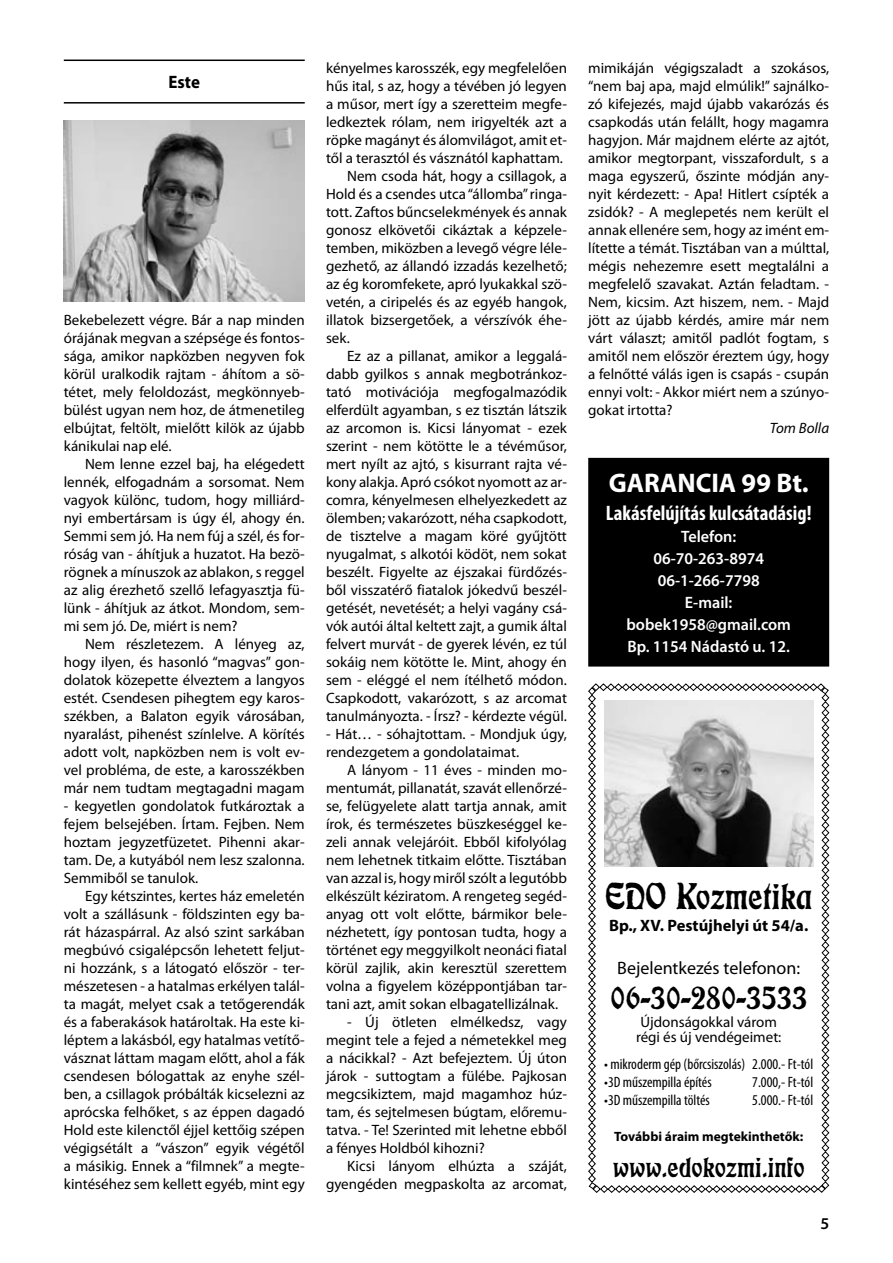
<style>
.page{position:relative;width:893px;height:1263px;background:#fff}
.page>*{position:absolute;margin:0;border:0;box-sizing:border-box;transform-origin:0 0}
.t1{font:39px "Eckmann Ant DCE";color:#000}
.t2{font:36px "Eckmann Ant DCE";color:#000}
.t3{font:30px "Eckmann Ant DCE";color:#000}
.t4{font:700 27px "Myriad Pro";color:#fff}
.t5{font:700 condensed 21px "Myriad Pro";color:#fff}
.t6{font:18px "Myriad Pro";color:#000}
.t7{font:700 18px "Myriad Pro";color:#000;scale:.94 1}
.t8{font:600 16.5px/22px "Myriad Pro";color:#fff;text-align:center}
.t9{font:700 16.5px "Myriad Pro";color:#000}
.t10{font:600 16.5px "Myriad Pro";color:#000}
.t11{font:15px/18px "Myriad Pro";color:#000;text-align:justify}
.t12{font:condensed 15px "Myriad Pro";color:#000}
.t13{font:italic 15px "Myriad Pro";color:#000}
.t14{font:700 13.5px "Myriad Pro";color:#000}
</style>
<div class="page">
<svg style="left:588px;top:683px;width:242px;height:510px"></svg>
<img style="left:604px;top:700px;width:209px;height:166px">
<hr style="left:64px;top:60px;width:241px;height:1px;background:#000">
<hr style="left:64px;top:102px;width:241px;height:2px;background:#000">
<img style="left:64px;top:121px;width:241px;height:181px">
<div style="left:589px;top:459px;width:239px;height:207px;background:#000"></div>
<div style="left:588px;top:458px;width:241px;height:208px;border:2px solid #000"></div>
<p class="t7" style="left:168px;top:72px;width:35px">Este</p>
<p class="t11" style="left:64px;top:312px;width:242px">Bekebelezett végre. Bár a nap minden órájának megvan a szépsége és fontos&shy;sága, amikor napközben negyven fok körül uralkodik rajtam - áhítom a sö&shy;tétet, mely feloldozást, megkönnyeb&shy;bülést ugyan nem hoz, de átmenetileg elbújtat, feltölt, mielőtt kilök az újabb kánikulai nap elé.</p>
<p class="t11" style="left:64px;top:456px;width:242px;text-indent:21px">Nem lenne ezzel baj, ha elégedett lennék, elfogadnám a sorsomat. Nem vagyok különc, tudom, hogy milliárd&shy;nyi embertársam is úgy él, ahogy én.<br>Semmi sem jó. Ha nem fúj a szél, és for&shy;róság van - áhítjuk a huzatot. Ha bezö&shy;rögnek a mínuszok az ablakon, s reggel az alig érezhető szellő lefagyasztja fü&shy;lünk - áhítjuk az átkot. Mondom, sem&shy;mi sem jó. De, miért is nem?</p>
<p class="t11" style="left:64px;top:636px;width:242px;text-indent:21px">Nem részletezem. A lényeg az, hogy ilyen, és hasonló “magvas” gon&shy;dolatok közepette élveztem a langyos estét. Csendesen pihegtem egy karos&shy;székben, a Balaton egyik városában, nyaralást, pihenést színlelve. A körítés adott volt, napközben nem is volt ev&shy;vel probléma, de este, a karosszékben már nem tudtam megtagadni magam</p>
<p class="t11" style="left:64px;top:798px;width:242px">- kegyetlen gondolatok futkároztak a fejem belsejében. Írtam. Fejben. Nem hoztam jegyzetfüzetet. Pihenni akar&shy;tam. De, a kutyából nem lesz szalonna.<br>Semmiből se tanulok.</p>
<p class="t11" style="left:64px;top:888px;width:242px;text-indent:21px">Egy kétszintes, kertes ház emeletén volt a szállásunk - földszinten egy ba&shy;rát házaspárral. Az alsó szint sarkában megbúvó csigalépcsőn lehetett feljut&shy;ni hozzánk, s a látogató először - ter&shy;mészetesen - a hatalmas erkélyen talál&shy;ta magát, melyet csak a tetőgerendák és a faberakások határoltak. Ha este ki&shy;léptem a lakásból, egy hatalmas vetítő&shy;vásznat láttam magam előtt, ahol a fák csendesen bólogattak az enyhe szél&shy;ben, a csillagok próbálták kicselezni az aprócska felhőket, s az éppen dagadó Hold este kilenctől éjjel kettőig szépen végigsétált a “vászon” egyik végétől a másikig. Ennek a “filmnek” a megte&shy;kintéséhez sem kellett egyéb, mint egy</p>
<p class="t11" style="left:326px;top:60px;width:242px">kényelmes karosszék, egy megfelelően</p>
<p class="t11" style="left:326px;top:78px;width:242px">hűs ital, s az, hogy a tévében jó legyen</p>
<p class="t11" style="left:326px;top:96px;width:242px">a műsor, mert így a szeretteim megfe-</p>
<p class="t11" style="left:326px;top:114px;width:242px">ledkeztek rólam, nem irigyelték azt a</p>
<p class="t11" style="left:326px;top:132px;width:242px">röpke magányt és álomvilágot, amit et-</p>
<p class="t11" style="left:326px;top:150px;width:238px">től a terasztól és vásznától kaphattam.</p>
<p class="t11" style="left:347px;top:168px;width:221px">Nem csoda hát, hogy a csillagok, a</p>
<p class="t11" style="left:326px;top:186px;width:242px">Hold és a csendes utca “állomba” ringa-</p>
<p class="t11" style="left:326px;top:204px;width:242px">tott. Zaftos bűncselekmények és annak</p>
<p class="t11" style="left:326px;top:222px;width:242px">gonosz elkövetői cikáztak a képzele-</p>
<p class="t11" style="left:326px;top:240px;width:242px">temben, miközben a levegő végre léle-</p>
<p class="t11" style="left:326px;top:258px;width:242px">gezhető, az állandó izzadás kezelhető;</p>
<p class="t11" style="left:326px;top:276px;width:242px">az ég koromfekete, apró lyukakkal szö-</p>
<p class="t11" style="left:326px;top:294px;width:242px">vetén, a ciripelés és az egyéb hangok,</p>
<p class="t11" style="left:326px;top:312px;width:242px">illatok bizsergetőek, a vérszívók éhe-</p>
<p class="t11" style="left:326px;top:330px;width:25px">sek.</p>
<p class="t11" style="left:347px;top:348px;width:221px">Ez az a pillanat, amikor a leggalá-</p>
<p class="t11" style="left:326px;top:366px;width:242px">dabb gyilkos s annak megbotránkoz-</p>
<p class="t11" style="left:326px;top:384px;width:242px">tató motivációja megfogalmazódik</p>
<p class="t11" style="left:326px;top:402px;width:242px">elferdült agyamban, s ez tisztán látszik</p>
<p class="t11" style="left:326px;top:420px;width:242px">az arcomon is. Kicsi lányomat - ezek</p>
<p class="t11" style="left:326px;top:438px;width:242px">szerint - nem kötötte le a tévéműsor,</p>
<p class="t11" style="left:326px;top:456px;width:242px">mert nyílt az ajtó, s kisurrant rajta vé-</p>
<p class="t11" style="left:326px;top:474px;width:242px">kony alakja. Apró csókot nyomott az ar-</p>
<p class="t11" style="left:326px;top:492px;width:242px">comra, kényelmesen elhelyezkedett az</p>
<p class="t11" style="left:326px;top:510px;width:242px">ölemben; vakarózott, néha csapkodott,</p>
<p class="t11" style="left:326px;top:528px;width:242px">de tisztelve a magam köré gyűjtött</p>
<p class="t11" style="left:326px;top:546px;width:242px">nyugalmat, s alkotói ködöt, nem sokat</p>
<p class="t11" style="left:326px;top:564px;width:242px">beszélt. Figyelte az éjszakai fürdőzés-</p>
<p class="t11" style="left:326px;top:582px;width:242px">ből visszatérő fiatalok jókedvű beszél-</p>
<p class="t11" style="left:326px;top:600px;width:242px">getését, nevetését; a helyi vagány csá-</p>
<p class="t11" style="left:326px;top:618px;width:242px">vók autói által keltett zajt, a gumik által</p>
<p class="t11" style="left:326px;top:636px;width:242px">felvert murvát - de gyerek lévén, ez túl</p>
<p class="t11" style="left:326px;top:654px;width:242px">sokáig nem kötötte le. Mint, ahogy én</p>
<p class="t11" style="left:326px;top:672px;width:242px">sem - eléggé el nem ítélhető módon.</p>
<p class="t11" style="left:326px;top:690px;width:242px">Csapkodott, vakarózott, s az arcomat</p>
<p class="t11" style="left:326px;top:708px;width:242px">tanulmányozta. - Írsz? - kérdezte végül.</p>
<p class="t11" style="left:326px;top:726px;width:242px">- Hát… - sóhajtottam. - Mondjuk úgy, rendezgetem a gondolataimat.</p>
<p class="t11" style="left:326px;top:762px;width:242px;text-indent:21px">A lányom - 11 éves - minden mo&shy;mentumát, pillanatát, szavát ellenőrzé&shy;se, felügyelete alatt tartja annak, amit írok, és természetes büszkeséggel ke&shy;zeli annak velejáróit. Ebből kifolyólag nem lehetnek titkaim előtte. Tisztában van azzal is, hogy miről szólt a legutóbb elkészült kéziratom. A rengeteg segéd&shy;anyag ott volt előtte, bármikor bele&shy;nézhetett, így pontosan tudta, hogy a történet egy meggyilkolt neonáci fiatal körül zajlik, akin keresztül szerettem volna a figyelem középpontjában tar&shy;tani azt, amit sokan elbagatellizálnak.</p>
<p class="t11" style="left:326px;top:1014px;width:242px;text-indent:21px">- Új ötleten elmélkedsz, vagy megint tele a fejed a németekkel meg a nácikkal? - Azt befejeztem. Új úton járok - suttogtam a fülébe. Pajkosan megcsikiztem, majd magamhoz húz&shy;tam, és sejtelmesen búgtam, előremu&shy;tatva. - Te! Szerinted mit lehetne ebből a fényes Holdból kihozni?</p>
<p class="t11" style="left:326px;top:1158px;width:242px;text-align:right">Kicsi lányom elhúzta a száját, gyengéden megpaskolta az arcomat,</p>
<p class="t11" style="left:588px;top:60px;width:242px">mimikáján végigszaladt a szokásos, “nem baj apa, majd elmúlik!” sajnálko&shy;zó kifejezés, majd újabb vakarózás és csapkodás után felállt, hogy magamra hagyjon. Már majdnem elérte az ajtót, amikor megtorpant, visszafordult, s a maga egyszerű, őszinte módján an - nyit kérdezett: - Apa! Hitlert csípték a zsidók? - A meglepetés nem került el annak ellenére sem, hogy az imént em&shy;lítette a témát. Tisztában van a múlttal, mégis nehezemre esett megtalálni a megfelelő szavakat. Aztán feladtam. - Nem, kicsim. Azt hiszem, nem. - Majd jött az újabb kérdés, amire már nem várt választ; amitől padlót fogtam, s amitől nem először éreztem úgy, hogy a felnőtté válás igen is csapás - csupán ennyi volt: - Akkor miért nem a szúnyo&shy;gokat irtotta?</p>
<p class="t13" style="left:770px;top:419px;width:61px">Tom Bolla</p>
<h3 class="t4" style="left:609px;top:468px;width:202px">GARANCIA 99 Bt.</h3>
<h3 class="t5" style="left:606px;top:500px;width:207px">Lakásfelújítás kulcsátadásig!</h3>
<p class="t8" style="left:626px;top:526px;width:166px">Telefon:<br>06-70-263-8974<br>06-1-266-7798<br>E-mail: bobek1958@gmail.com<br>Bp. 1154 Nádastó u. 12.</p>
<h1 class="t1" style="left:605px;top:876px;width:209px">EDO Kozmetika</h1>
<p class="t9" style="left:609px;top:916px;width:201px">Bp., XV. Pestújhelyi út 54/a.</p>
<p class="t6" style="left:617px;top:958px;width:185px">Bejelentkezés telefonon:</p>
<h2 class="t2" style="left:610px;top:977px;width:199px">06-30-280-3533</h2>
<p class="t11" style="left:636px;top:1014px;width:147px;line-height:15px">Újdonságokkal várom régi és új vendégeimet:</p>
<p class="t12" style="left:604px;top:1056px;width:210px">• mikroderm gép (bőrcsiszolás) 2.000.- Ft-tól</p>
<p class="t12" style="left:604px;top:1074px;width:109px">•3D műszempilla építés</p>
<p class="t12" style="left:752px;top:1074px;width:62px">7.000,- Ft-tól</p>
<p class="t12" style="left:604px;top:1092px;width:107px">•3D műszempilla töltés</p>
<p class="t12" style="left:752px;top:1092px;width:62px">5.000.- Ft-tól</p>
<p class="t14" style="left:614px;top:1129px;width:191px">További áraim megtekinthetők:</p>
<h3 class="t3" style="left:613px;top:1151px;width:194px">www.edokozmi.info</h3>
<p class="t10" style="left:820px;top:1214px;width:10px">5</p>
</div>
